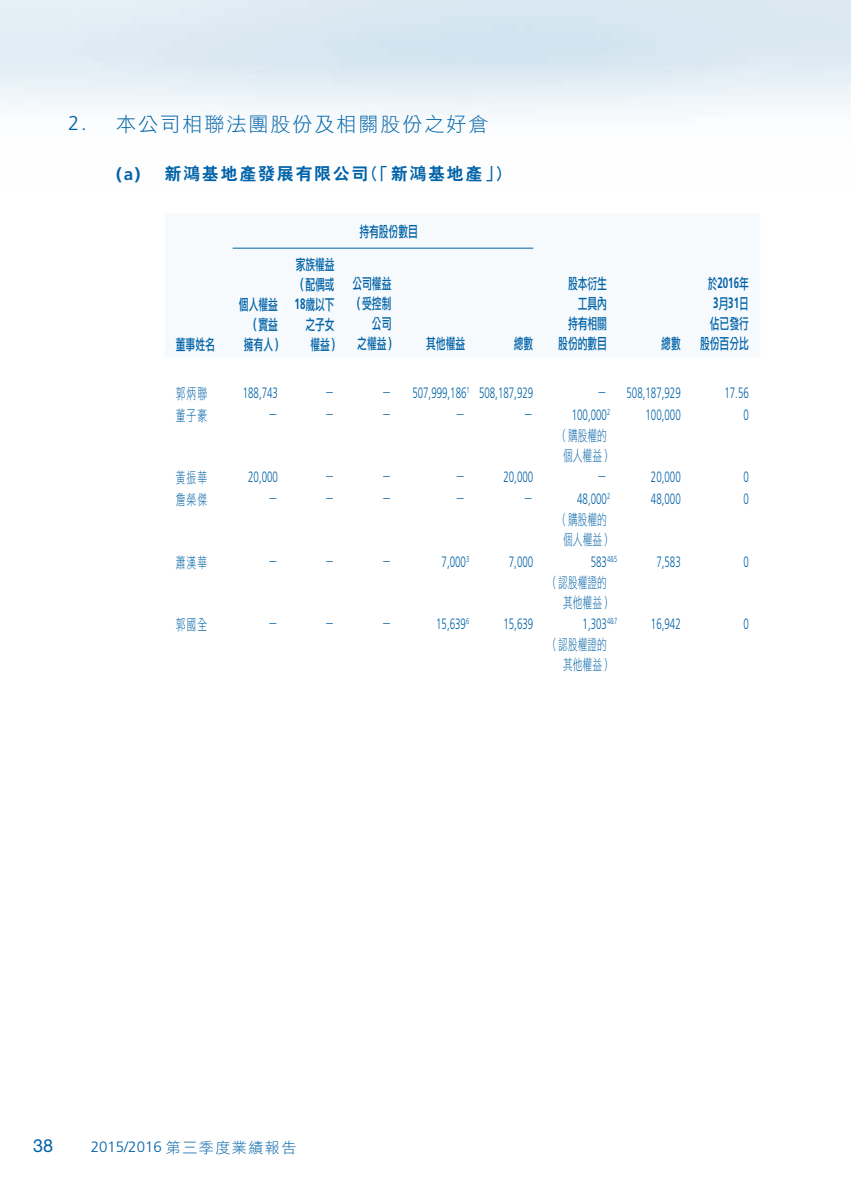
<style>
.page{position:relative;width:851px;height:1191px;background:#fff}
.page>*{position:absolute;margin:0;border:0;box-sizing:border-box;transform-origin:0 0}
.t1{font:20px "DF Li Hei Lt HK BF";letter-spacing:.1em;color:#0062a7}
.t2{font:18px "Helvetica Neue LT Std";color:#0062a7}
.t3{font:800 17px "C Hei 2 HK";letter-spacing:.1em;color:#0062a7}
.t4{font:300 15px "Frutiger LT Std";color:#0062a7;scale:.65 1}
.t5{font:15px/20px "DF Li Hei Md HK BF";color:#0062a7;text-align:right;scale:.65 1}
.t6{font:15px/20px "DF Li Hei Lt HK BF";color:#0062a7;text-align:center;scale:.65 1}
.t7{font:300 15px "Frutiger LT Std";color:#0062a7}
.t8{font:700 15px/20px "Frutiger LT Std";color:#0062a7;text-align:center;scale:.65 1}
.t9{font:300 8.8px "Frutiger LT Std";color:#0062a7;scale:.65 1}
.s1{font-family:"Frutiger LT Std";font-weight:300}
.s2{font-family:"Frutiger LT Std";font-weight:700}
.s3{font-family:"DF Li Hei Md HK BF";font-weight:400}
.s4{font-family:"DF Li Hei Lt HK BF";font-weight:400}
</style>
<div class="page">
<hr style="left:232px;top:248px;width:301px;height:1px;background:#0062a7">
<h1 class="t1" style="left:68px;top:114px;width:422px"><span class="s1">2.</span> 本公司相聯法團股份及相關股份之好倉</h1>
<p class="t3" style="left:116px;top:162px;width:396px"><span class="s2">(a)</span> 新鴻基地產發展有限公司（「新鴻基地產」）</p>
<p class="t5" style="left:176px;top:334px;width:61px">董事姓名</p>
<p class="t5" style="left:239px;top:294px;width:69px;text-align:center">個人權益（實益<br>擁有人）</p>
<p class="t5" style="left:295px;top:254px;width:61px">家族權益</p>
<p class="t5" style="left:295px;top:274px;width:61px">（配偶或</p>
<p class="t5" style="left:294px;top:294px;width:63px"><span class="s2">18</span>歲以下</p>
<p class="t5" style="left:305px;top:314px;width:46px">之子女</p>
<p class="t5" style="left:310px;top:334px;width:46px">權益）</p>
<p class="t5" style="left:359px;top:222px;width:91px">持有股份數目</p>
<p class="t5" style="left:352px;top:274px;width:61px">公司權益</p>
<p class="t5" style="left:352px;top:294px;width:61px">（受控制</p>
<p class="t5" style="left:372px;top:314px;width:31px">公司</p>
<p class="t5" style="left:357px;top:334px;width:61px">之權益）</p>
<p class="t5" style="left:426px;top:334px;width:61px">其他權益</p>
<p class="t5" style="left:513px;top:334px;width:31px">總數</p>
<p class="t5" style="left:558px;top:274px;width:76px">股本衍生工具內<br>持有相關股份的數目</p>
<p class="t5" style="left:661px;top:334px;width:31px">總數</p>
<p class="t8" style="left:707px;top:273px;width:65px"><span class="s3">於</span>2016<span class="s3">年<br></span>3<span class="s3">月</span>31<span class="s3">日</span></p>
<p class="t5" style="left:700px;top:314px;width:76px">佔已發行股份百分比</p>
<p class="t6" style="left:176px;top:384px;width:49px">郭炳聯</p>
<p class="t4" style="left:243px;top:384px;width:56px">188,743</p>
<p class="t6" style="left:325px;top:384px;width:16px">－</p>
<p class="t6" style="left:381px;top:384px;width:16px">－</p>
<p class="t4" style="left:412px;top:384px;width:187px">507,999,186<sup>1</sup> 508,187,929</p>
<p class="t6" style="left:597px;top:384px;width:16px">－</p>
<p class="t4" style="left:626px;top:384px;width:85px">508,187,929</p>
<p class="t4" style="left:724px;top:384px;width:39px">17.56</p>
<p class="t6" style="left:176px;top:406px;width:49px">董子豪</p>
<p class="t6" style="left:268px;top:406px;width:16px">－</p>
<p class="t6" style="left:325px;top:406px;width:16px">－</p>
<p class="t6" style="left:381px;top:406px;width:16px">－</p>
<p class="t6" style="left:455px;top:406px;width:16px">－</p>
<p class="t6" style="left:523px;top:406px;width:16px">－</p>
<p class="t4" style="left:571px;top:406px;width:56px">100,000</p>
<p class="t6" style="left:558px;top:426px;width:84px">（購股權的個人權益）</p>
<p class="t9" style="left:607px;top:407px;width:6px">2</p>
<p class="t4" style="left:645px;top:406px;width:56px">100,000</p>
<p class="t4" style="left:743px;top:406px;width:10px">0</p>
<p class="t6" style="left:176px;top:468px;width:49px">黃振華</p>
<p class="t4" style="left:248px;top:468px;width:47px">20,000</p>
<p class="t6" style="left:325px;top:468px;width:16px">－</p>
<p class="t6" style="left:381px;top:468px;width:16px">－</p>
<p class="t6" style="left:455px;top:468px;width:16px">－</p>
<p class="t4" style="left:503px;top:468px;width:47px">20,000</p>
<p class="t6" style="left:597px;top:468px;width:16px">－</p>
<p class="t4" style="left:651px;top:468px;width:47px">20,000</p>
<p class="t4" style="left:743px;top:468px;width:10px">0</p>
<p class="t6" style="left:176px;top:491px;width:49px">詹榮傑</p>
<p class="t6" style="left:268px;top:491px;width:16px">－</p>
<p class="t6" style="left:325px;top:491px;width:16px">－</p>
<p class="t6" style="left:381px;top:491px;width:16px">－</p>
<p class="t6" style="left:455px;top:491px;width:16px">－</p>
<p class="t6" style="left:523px;top:491px;width:16px">－</p>
<p class="t4" style="left:577px;top:491px;width:47px">48,000</p>
<p class="t6" style="left:558px;top:511px;width:84px">（購股權的個人權益）</p>
<p class="t9" style="left:607px;top:491px;width:6px">2</p>
<p class="t4" style="left:651px;top:491px;width:47px">48,000</p>
<p class="t4" style="left:743px;top:491px;width:10px">0</p>
<p class="t6" style="left:176px;top:553px;width:49px">蕭漢華</p>
<p class="t6" style="left:268px;top:553px;width:16px">－</p>
<p class="t6" style="left:325px;top:553px;width:16px">－</p>
<p class="t6" style="left:381px;top:553px;width:16px">－</p>
<p class="t4" style="left:441px;top:553px;width:44px">7,000<sup>3</sup></p>
<p class="t4" style="left:509px;top:553px;width:39px">7,000</p>
<p class="t4" style="left:590px;top:553px;width:27px">583</p>
<p class="t6" style="left:563px;top:573px;width:76px;text-align:left;text-indent:-15px">（認股權證的其他權益）</p>
<p class="t9" style="left:607px;top:554px;width:17px">4&amp;5</p>
<p class="t4" style="left:656px;top:553px;width:39px">7,583</p>
<p class="t4" style="left:743px;top:553px;width:10px">0</p>
<p class="t6" style="left:176px;top:615px;width:49px">郭國全</p>
<p class="t6" style="left:268px;top:615px;width:16px">－</p>
<p class="t6" style="left:325px;top:615px;width:16px">－</p>
<p class="t6" style="left:381px;top:615px;width:16px">－</p>
<p class="t4" style="left:436px;top:615px;width:52px">15,639<sup>6</sup></p>
<p class="t4" style="left:503px;top:615px;width:47px">15,639</p>
<p class="t4" style="left:582px;top:615px;width:39px">1,303</p>
<p class="t6" style="left:563px;top:635px;width:76px;text-align:left;text-indent:-15px">（認股權證的其他權益）</p>
<p class="t9" style="left:607px;top:616px;width:17px">4&amp;7</p>
<p class="t4" style="left:651px;top:615px;width:47px">16,942</p>
<p class="t4" style="left:743px;top:615px;width:10px">0</p>
<p class="t2" style="left:33px;top:1135px;width:22px">38</p>
<p class="t7" style="left:91px;top:1138px;width:207px">2015/2016 <span class="s4">第三季度業績報告</span></p>
</div>
